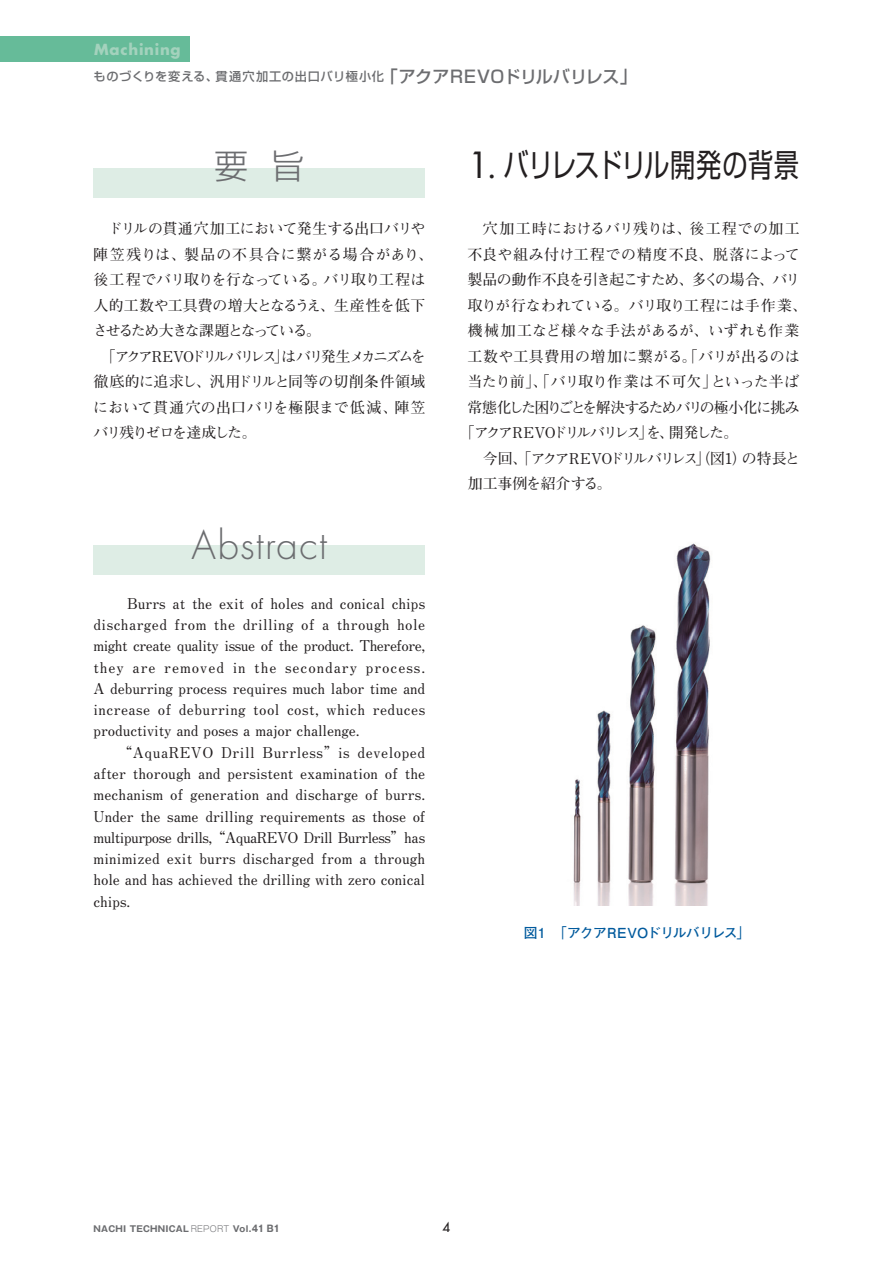
<style>
.page{position:relative;width:893px;height:1263px;background:#fff}
.page>*{position:absolute;margin:0;border:0;box-sizing:border-box;transform-origin:0 0}
.t1{font:300 38.25px "Futura";letter-spacing:.04em;color:#6c6d70}
.t2{font:300 34.05px "Shin Go Pro";color:#6c6d70}
.t3{font:31.95px "Shin Go Pro";letter-spacing:-.02em;color:#231f20;scale:.79 1}
.t4{font:700 14.85px/21.3px "Futo Min A101 Pro";letter-spacing:-.01em;color:#231f20;text-align:justify}
.t5{font:700 14.85px/25.5px "Futo Min A101 Pro";letter-spacing:-.03em;color:#231f20}
.t6{font:700 14.85px "Futo Min A101 Pro";letter-spacing:-.09em;color:#231f20}
.t7{font:700 14.85px "Futo Min A101 Pro";letter-spacing:-.095em;color:#231f20}
.t8{font:700 14.85px "Futo Min A101 Pro";letter-spacing:-.065em;color:#231f20}
.t9{font:700 14.85px "Futo Min A101 Pro";letter-spacing:.025em;color:#231f20}
.t10{font:700 14.85px "Futo Min A101 Pro";letter-spacing:-.135em;color:#231f20}
.t11{font:700 14.85px "Futo Min A101 Pro";letter-spacing:.04em;color:#231f20}
.t12{font:700 14.85px "Futo Min A101 Pro";letter-spacing:.045em;color:#231f20}
.t13{font:700 14.85px "Futo Min A101 Pro";letter-spacing:.02em;color:#231f20}
.t14{font:700 14.85px "Futura";letter-spacing:.05em;color:#a4d2bd}
.t15{font:700 13.8px "Futo Go B101 Pro";letter-spacing:-.045em;color:#015a9d}
.t16{font:13.35px "Futura";color:#231f20}
.t17{font:500 12.15px "Shin Go Pro";letter-spacing:.05em;color:#6c6d70}
.t18{font:700 8.55px "Gothic MB101 Pro";letter-spacing:.03em;color:#6c6d70}
.s1{font-size:16.95px}
.s2{font-family:"Futura";font-size:35.1px}
.s3{font-weight:300}
.s4{font-size:9.3px}
</style>
<div class="page">
<div style="left:0;top:36px;width:189px;height:26px;background:#6b9"></div>
<div style="left:94px;top:168px;width:331px;height:30px;background:#deede5"></div>
<div style="left:94px;top:545px;width:331px;height:29px;background:#deede5"></div>
<img style="left:573px;top:543px;width:138px;height:362px">
<p class="t14" style="left:94px;top:39px;width:88px">Machining</p>
<p class="t17" style="left:94px;top:67px;width:545px">ものづくりを変える、貫通穴加工の出口バリ極小化・<span class="s1">「アクアREVOドリルバリレス」</span></p>
<h2 class="t2" style="left:214px;top:138px;width:92px">要 旨</h2>
<p class="t5" style="left:93px;top:214px;width:342px">　ドリルの貫通穴加工において発生する出口バリや陣笠残りは、製品の不具合に繋がる場合があり、後工程でバリ取りを行なっている。バリ取り工程は人的工数や工具費の増大となるうえ、生産性を低下させるため大きな課題となっている。<br>　「アクアREVOドリルバリレス」はバリ発生メカニズムを徹底的に追求し、汎用ドリルと同等の切削条件領域において貫通穴の出口バリを極限まで低減、陣笠バリ残りゼロを達成した。</p>
<h1 class="t1" style="left:192px;top:521px;width:137px">Abstract</h1>
<p class="t4" style="left:93px;top:591px;width:333px;text-indent:34px">Burrs at the exit of holes and conical chips discharged from the drilling of a through hole might create quality issue of the product. Therefore, they are removed in the secondary process.<br>A deburring process requires much labor time and increase of deburring tool cost, which reduces productivity and poses a major challenge.</p>
<p class="t4" style="left:93px;top:740px;width:333px;text-indent:24px">“AquaREVO Drill Burrless”is developed after thorough and persistent examination of the mechanism of generation and discharge of burrs.<br>Under the same drilling requirements as those of multipurpose drills,“AquaREVO Drill Burrless”has minimized exit burrs discharged from a through hole and has achieved the drilling with zero conical chips.</p>
<h3 class="t3" style="left:468px;top:139px;width:421px"><span class="s2">1.</span> バリレスドリル開発の背景</h3>
<p class="t11" style="left:468px;top:217px;width:333px">　穴加工時におけるバリ残りは、後工程での加工</p>
<p class="t12" style="left:468px;top:243px;width:334px">不良や組み付け工程での精度不良、脱落によって</p>
<p class="t8" style="left:468px;top:268px;width:334px">製品の動作不良を引き起こすため、多くの場合、バリ</p>
<p class="t4" style="left:468px;top:293px;width:341px">取りが行なわれている。バリ取り工程には手作業、</p>
<p class="t13" style="left:468px;top:319px;width:333px">機械加工など様々な手法があるが、いずれも作業</p>
<p class="t9" style="left:468px;top:345px;width:334px">工数や工具費用の増加に繋がる。「バリが出るのは</p>
<p class="t4" style="left:467px;top:369px;width:334px">当たり前」、「バリ取り作業は不可欠」といった半ば</p>
<p class="t7" style="left:468px;top:396px;width:334px">常態化した困りごとを解決するためバリの極小化に挑み</p>
<p class="t10" style="left:460px;top:421px;width:280px">「アクアREVOドリルバリレス」を、開発した。</p>
<p class="t6" style="left:468px;top:447px;width:334px">　今回、「アクアREVOドリルバリレス」（図1）の特長と</p>
<p class="t4" style="left:468px;top:471px;width:146px">加工事例を紹介する。</p>
<p class="t15" style="left:524px;top:921px;width:228px">図1　「アクアREVOドリルバリレス」</p>
<p class="t18" style="left:94px;top:1222px;width:188px">NACHI TECHNICAL <span class="s3">REPORT</span> Vol.<span class="s4">41 B1</span></p>
<p class="t16" style="left:443px;top:1218px;width:9px">4</p>
</div>
